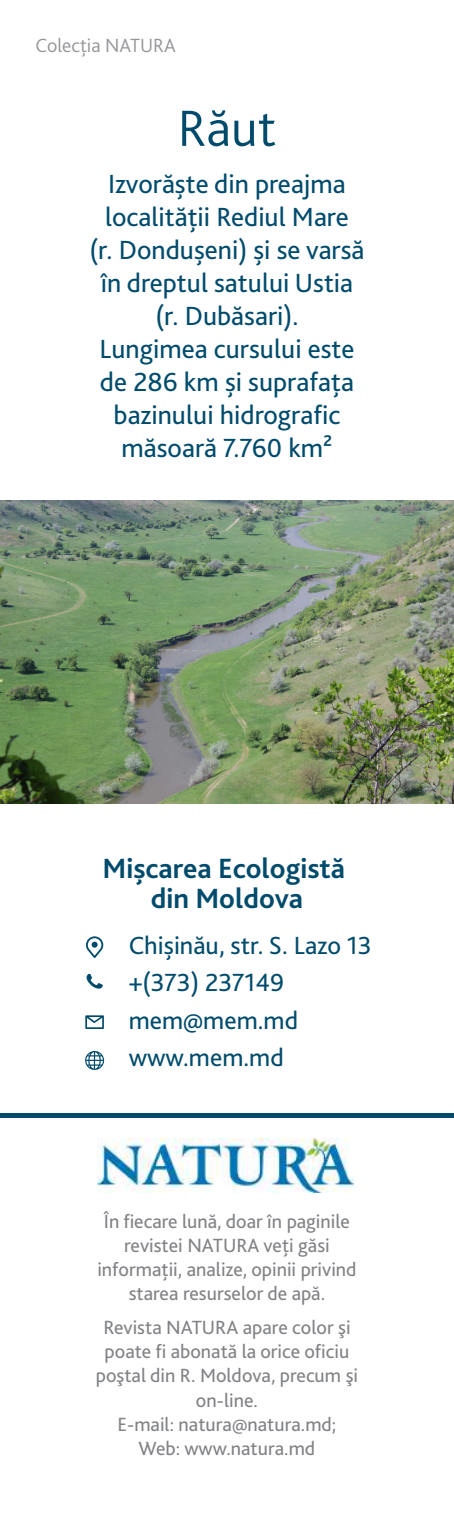
<style>
.page{position:relative;width:454px;height:1517px;background:#fff}
.page>*{position:absolute;margin:0;border:0;box-sizing:border-box;transform-origin:0 0}
.t1{font:300 53.25px "Bliss 2";color:#004b6c}
.t2{font:700 29.25px/30px "Bliss 2";color:#004b6c;text-align:center}
.t3{font:27.5px/33px "Bliss 2";color:#004b6c;text-align:center}
.t4{font:26px/37.5px "Bliss 2";color:#004b6c}
.t5{font:20px/24px "Bliss 2";color:#808285;text-align:center}
.t6{font:300 20px "Bliss 2";color:#939598}
</style>
<div class="page">
<img style="left:0;top:501px;width:454px;height:302px">
<div style="left:0;top:1112px;width:454px;height:5px;background:#004b6c"></div>
<svg style="left:86px;top:936px;width:17px;height:22px"></svg>
<svg style="left:85px;top:1051px;width:19px;height:19px"></svg>
<svg style="left:86px;top:973px;width:17px;height:16px"></svg>
<svg style="left:85px;top:1015px;width:19px;height:14px"></svg>
<img style="left:98px;top:1138px;width:255px;height:54px">
<p class="t6" style="left:35px;top:33px;width:142px">Colecţia NATURA</p>
<h1 class="t1" style="left:177px;top:95px;width:100px">Răut</h1>
<h3 class="t3" style="left:89px;top:167px;width:276px">Izvorăște din preajma localităţii Rediul Mare<br>(r. Dondușeni) și se varsă în dreptul satului Ustia (r. Dubăsari).<br>Lungimea cursului este de 286 km și suprafaţa bazinului hidrografic măsoară 7.760 km²</h3>
<h2 class="t2" style="left:102px;top:852px;width:244px">Mișcarea Ecologistă din Moldova</h2>
<h3 class="t4" style="left:129px;top:925px;width:244px">Chișinău, str. S. Lazo 13 +(373) 237149 mem@mem.md www.mem.md</h3>
<p class="t5" style="left:97px;top:1209px;width:261px">În fiecare lună, doar în paginile revistei NATURA veţi găsi informaţii, analize, opinii privind starea resurselor de apă.</p>
<p class="t5" style="left:96px;top:1315px;width:263px">Revista NATURA apare color şi poate fi abonată la orice oficiu poştal din R. Moldova, precum şi on-line.<br>E-mail: natura@natura.md;<br>Web: www.natura.md</p>
</div>
